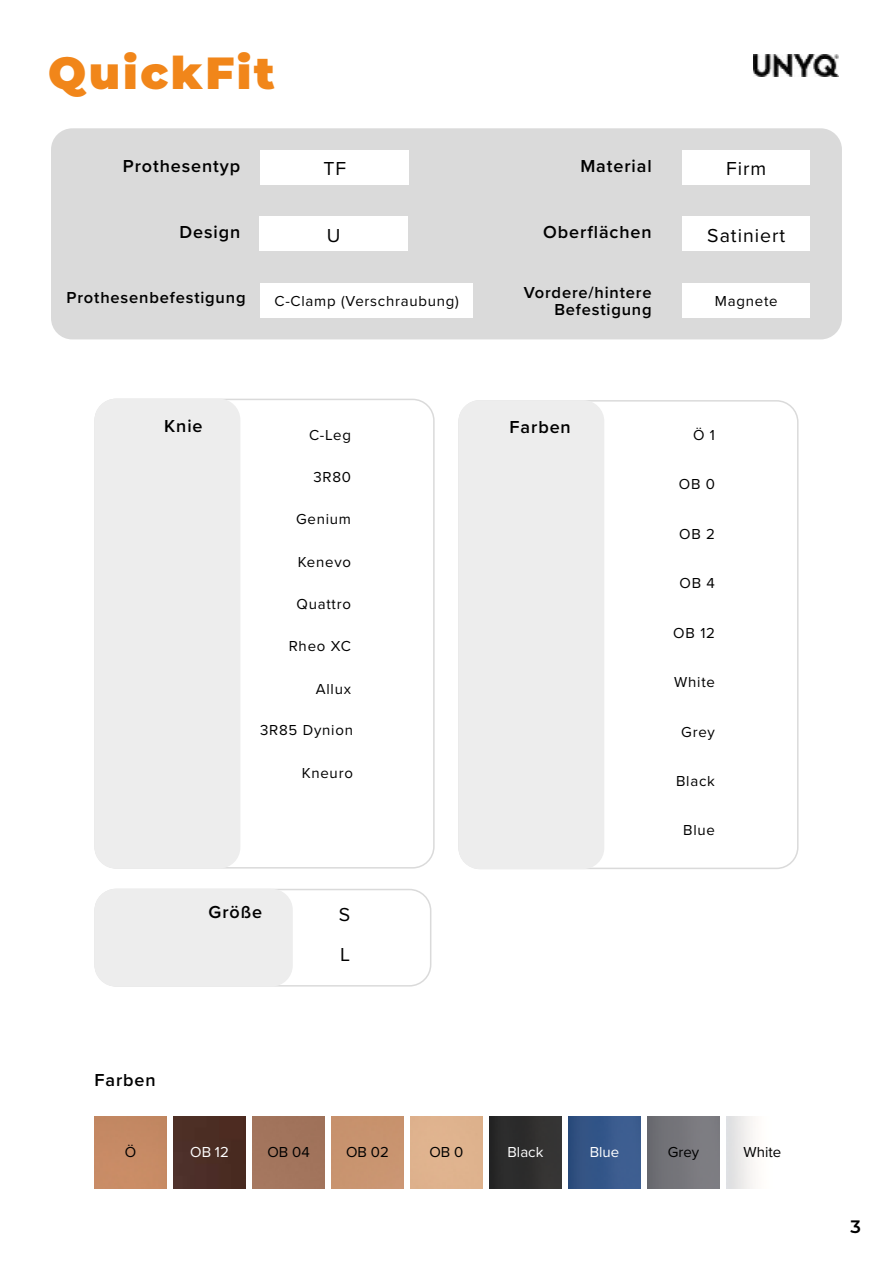
<style>
.page{position:relative;width:893px;height:1263px;background:#fff}
.page>*{position:absolute;margin:0;border:0;box-sizing:border-box;transform-origin:0 0}
.t1{font:900 45px "Montserrat";letter-spacing:.06em;color:#f1861a}
.t2{font:19.5px/40.5px "Proxima Nova";letter-spacing:.05em;color:#000}
.t3{font:600 18px "Proxima Nova";letter-spacing:.05em;color:#000}
.t4{font:600 18px "Montserrat";color:#000}
.t5{font:600 16.5px/16.5px "Proxima Nova";letter-spacing:.05em;color:#000;text-align:right}
.t6{font:15px "Proxima Nova";letter-spacing:.05em;color:#000}
.t7{font:15px "Proxima Nova";color:#fff}
</style>
<div class="page">
<img style="left:754px;top:55px;width:85px;height:22px">
<div style="left:94px;top:889px;width:337px;height:97px;border:2px solid #dadada;border-radius:21px"></div>
<div style="left:94px;top:889px;width:199px;height:97px;background:#ededed;border-radius:21px"></div>
<div style="left:458px;top:400px;width:146px;height:469px;background:#ededed;border-radius:21px"></div>
<div style="left:94px;top:399px;width:146px;height:469px;background:#ededed;border-radius:21px"></div>
<div style="left:51px;top:128px;width:791px;height:211px;background:#dadada;border-radius:21px"></div>
<div style="left:682px;top:151px;width:128px;height:34px;background:#fff"></div>
<div style="left:259px;top:217px;width:149px;height:34px;background:#fff"></div>
<div style="left:94px;top:1116px;width:73px;height:72px;background:#c68a65"></div>
<div style="left:173px;top:1116px;width:73px;height:72px;background:#4c2d23"></div>
<div style="left:252px;top:1116px;width:73px;height:72px;background:#a2745c"></div>
<img style="left:489px;top:1116px;width:73px;height:72px">
<img style="left:568px;top:1116px;width:73px;height:72px">
<img style="left:647px;top:1116px;width:73px;height:72px">
<div style="left:260px;top:151px;width:149px;height:34px;background:#fff"></div>
<div style="left:682px;top:217px;width:128px;height:34px;background:#fff"></div>
<div style="left:260px;top:283px;width:213px;height:34px;background:#fff"></div>
<div style="left:682px;top:283px;width:128px;height:34px;background:#fff"></div>
<h1 class="t1" style="left:48px;top:39px;width:228px">QuickFit</h1>
<p class="t3" style="left:123px;top:152px;width:119px">Prothesentyp</p>
<h2 class="t2" style="left:323px;top:148px;width:24px">TF</h2>
<p class="t3" style="left:580px;top:152px;width:73px">Material</p>
<h2 class="t2" style="left:726px;top:148px;width:42px">Firm</h2>
<p class="t3" style="left:179px;top:218px;width:62px">Design</p>
<p class="t3" style="left:543px;top:218px;width:110px">Oberflächen</p>
<h2 class="t2" style="left:707px;top:214px;width:79px">Satiniert</h2>
<h2 class="t2" style="left:327px;top:214px;width:15px">U</h2>
<p class="t5" style="left:67px;top:289px;width:180px">Prothesenbefestigung</p>
<p class="t6" style="left:274px;top:290px;width:186px">C-Clamp (Verschraubung)</p>
<p class="t5" style="left:524px;top:284px;width:129px">Vordere/hintere<br>Befestigung</p>
<p class="t6" style="left:715px;top:290px;width:64px">Magnete</p>
<p class="t3" style="left:164px;top:412px;width:40px">Knie</p>
<p class="t6" style="left:309px;top:423px;width:44px">C-Leg</p>
<p class="t6" style="left:313px;top:466px;width:39px">3R80</p>
<p class="t6" style="left:296px;top:508px;width:56px">Genium</p>
<p class="t6" style="left:298px;top:550px;width:55px">Kenevo</p>
<p class="t6" style="left:297px;top:593px;width:56px">Quattro</p>
<p class="t6" style="left:289px;top:635px;width:64px">Rheo XC</p>
<p class="t6" style="left:316px;top:678px;width:37px">Allux</p>
<p class="t6" style="left:260px;top:719px;width:94px">3R85 Dynion</p>
<p class="t6" style="left:302px;top:762px;width:53px">Kneuro</p>
<p class="t3" style="left:209px;top:898px;width:55px">Größe</p>
<p class="t3" style="left:94px;top:1066px;width:63px">Farben</p>
<h2 class="t2" style="left:339px;top:893px;width:13px">S<br>L</h2>
<p class="t3" style="left:510px;top:414px;width:63px">Farben</p>
<p class="t6" style="left:693px;top:423px;width:23px">Ö 1</p>
<p class="t6" style="left:679px;top:473px;width:38px">OB 0</p>
<p class="t6" style="left:679px;top:522px;width:37px">OB 2</p>
<p class="t6" style="left:680px;top:572px;width:37px">OB 4</p>
<p class="t6" style="left:673px;top:621px;width:43px">OB 12</p>
<p class="t6" style="left:674px;top:671px;width:42px">White</p>
<p class="t6" style="left:681px;top:720px;width:35px">Grey</p>
<p class="t6" style="left:676px;top:770px;width:40px">Black</p>
<p class="t6" style="left:683px;top:819px;width:33px">Blue</p>
<p class="t6" style="left:125px;top:1141px;width:13px">Ö</p>
<p class="t7" style="left:190px;top:1141px;width:40px">OB 12</p>
<p class="t6" style="left:267px;top:1141px;width:44px">OB 04</p>
<p class="t6" style="left:346px;top:1141px;width:44px">OB 02</p>
<p class="t6" style="left:429px;top:1141px;width:35px">OB 0</p>
<p class="t7" style="left:508px;top:1141px;width:37px">Black</p>
<p class="t7" style="left:590px;top:1141px;width:31px">Blue</p>
<p class="t6" style="left:668px;top:1141px;width:33px">Grey</p>
<p class="t6" style="left:743px;top:1141px;width:39px">White</p>
<p class="t4" style="left:851px;top:1213px;width:12px">3</p>
</div>
